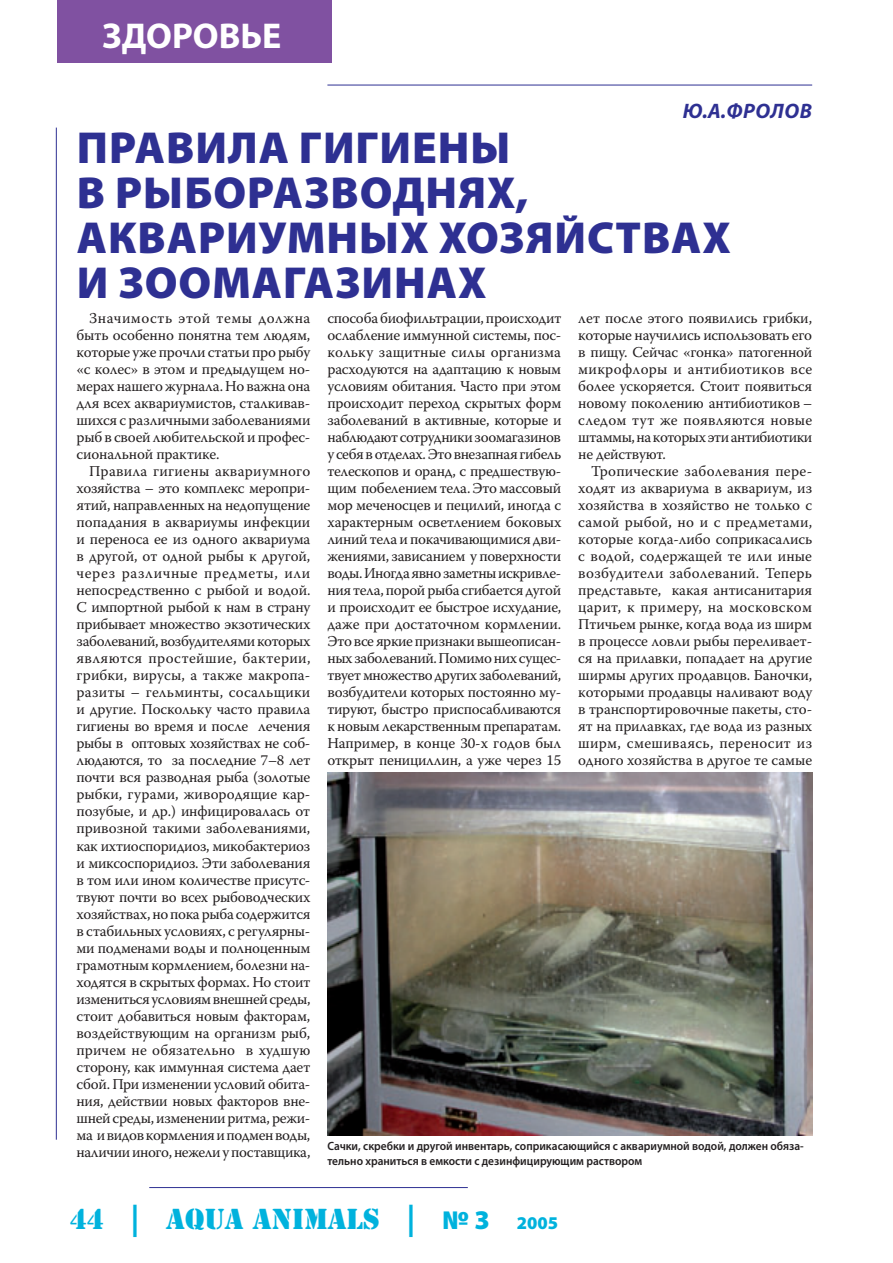
<style>
.page{position:relative;width:893px;height:1263px;background:#fff}
.page>*{position:absolute;margin:0;border:0;box-sizing:border-box;transform-origin:0 0}
.t1{font:900 45px "Myriad Pro";color:#2e3092}
.t2{font:700 36px "Myriad Pro";color:#fff}
.t3{font:27px "Stencil Std";color:#00b2dd}
.t4{font:italic 700 21px "Myriad Pro";color:#2e3092}
.t5{font:15px/17px "Warnock Pro";letter-spacing:-.015em;color:#231f20;text-align:justify}
.t6{font:600 12px/14.4px "Myriad Pro";color:#231f20;scale:.95 1}
.s1{font-family:"Myriad Pro";font-weight:900}
.s2{font-family:"Myriad Pro";font-weight:900;font-size:18px}
</style>
<div class="page">
<div style="left:57px;top:0;width:275px;height:63px;background:#8051a1"></div>
<hr style="left:327px;top:85px;width:485px;height:1px;background:#2e3092">
<hr style="left:56px;top:128px;width:1px;height:1012px;background:#2e3092">
<hr style="left:149px;top:1187px;width:319px;height:1px;background:#2e3092">
<img style="left:328px;top:772px;width:484px;height:363px">
<h2 class="t2" style="left:102px;top:12px;width:181px">ЗДОРОВЬЕ</h2>
<h3 class="t4" style="left:683px;top:97px;width:116px">Ю.А.Фролов</h3>
<h1 class="t1" style="left:77px;top:118px;width:63px">Правила</h1>
<h1 class="t1" style="left:299px;top:118px;width:31px">гигиены</h1>
<h1 class="t1" style="left:77px;top:163px;width:70px">в рыборазводнях</h1>
<h1 class="t1" style="left:516px;top:163px;width:14px">,</h1>
<h1 class="t1" style="left:77px;top:208px;width:33px">аквариумных</h1>
<h1 class="t1" style="left:439px;top:208px;width:31px">хозяйствах</h1>
<h1 class="t1" style="left:77px;top:253px;width:74px">и зоомагазинах</h1>
<p class="t5" style="left:77px;top:309px;width:235px;text-indent:13px">Значимость этой темы должна быть особенно понятна тем людям, которые уже прочли статьи про рыбу «с колес» в этом и предыдущем но&shy;мерах нашего журнала. Но важна она для всех аквариумистов, сталкивав&shy;шихся с различными заболеваниями рыб в своей любительской и профес&shy;сиональной практике.</p>
<p class="t5" style="left:77px;top:463px;width:236px;text-indent:13px">Правила гигиены аквариумного хозяйства – это комплекс меропри&shy;ятий, направленных на недопущение попадания в аквариумы инфекции и переноса ее из одного аквариума в другой, от одной рыбы к другой, через различные предметы, или непосредственно с рыбой и водой.<br>С импортной рыбой к нам в страну прибывает множество экзотических заболеваний, возбудителями которых являются простейшие, бактерии, грибки, вирусы, а также макропа&shy;разиты – гельминты, сосальщики и другие. Поскольку часто правила гигиены во время и после лечения рыбы в оптовых хозяйствах не соб&shy;людаются, то за последние 7–8 лет почти вся разводная рыба (золотые рыбки, гурами, живородящие кар&shy;позубые, и др.) инфицировалась от привозной такими заболеваниями, как ихтиоспоридиоз, микобактериоз и миксоспоридиоз. Эти заболевания в том или ином количестве присутс&shy;твуют почти во всех рыбоводческих хозяйствах, но пока рыба содержится в стабильных условиях, с регулярны&shy;ми подменами воды и полноценным грамотным кормлением, болезни на&shy;ходятся в скрытых формах. Но стоит измениться условиям внешней среды, стоит добавиться новым факторам, воздействующим на организм рыб, причем не обязательно в худшую сторону, как иммунная система дает сбой. При изменении условий обита&shy;ния, действии новых факторов вне&shy;шней среды, изменении ритма, режи&shy;ма и видов кормления и подмен воды, наличии иного, нежели у поставщика,</p>
<p class="t5" style="left:327px;top:309px;width:236px">способа биофильтрации, происходит ослабление иммунной системы, пос&shy;кольку защитные силы организма расходуются на адаптацию к новым условиям обитания. Часто при этом происходит переход скрытых форм заболеваний в активные, которые и наблюдают сотрудники зоомагазинов у себя в отделах. Это внезапная гибель телескопов и оранд, с предшествую&shy;щим побелением тела. Это массовый мор меченосцев и пецилий, иногда с характерным осветлением боковых линий тела и покачивающимися дви&shy;жениями, зависанием у поверхности воды. Иногда явно заметны искривле&shy;ния тела, порой рыба сгибается дугой и происходит ее быстрое исхудание, даже при достаточном кормлении.<br>Это все яркие признаки вышеописан&shy;ных заболеваний. Помимо них сущес&shy;твует множество других заболеваний, возбудители которых постоянно му&shy;тируют, быстро приспосабливаются к новым лекарственным препаратам.<br>Например, в конце 30-х годов был открыт пенициллин, а уже через 15</p>
<p class="t5" style="left:578px;top:309px;width:236px">лет после этого появились грибки, которые научились использовать его в пищу. Сейчас «гонка» патогенной микрофлоры и антибиотиков все более ускоряется. Стоит появиться новому поколению антибиотиков – следом тут же появляются новые штаммы, на которых эти антибиотики не действуют.</p>
<p class="t5" style="left:578px;top:463px;width:235px;text-indent:13px">Тропические заболевания пере&shy;ходят из аквариума в аквариум, из хозяйства в хозяйство не только с самой рыбой, но и с предметами, которые когда-либо соприкасались с водой, содержащей те или иные возбудители заболеваний. Теперь представьте, какая антисанитария царит, к примеру, на московском Птичьем рынке, когда вода из ширм в процессе ловли рыбы переливает&shy;ся на прилавки, попадает на другие ширмы других продавцов. Баночки, которыми продавцы наливают воду в транспортировочные пакеты, сто&shy;ят на прилавках, где вода из разных ширм, смешиваясь, переносит из одного хозяйства в другое те самые</p>
<p class="t6" style="left:327px;top:1139px;width:503px">Сачки, скребки и другой инвентарь, соприкасающийся с аквариумной водой, должен обяза&shy;тельно храниться в емкости с дезинфицирующим раствором</p>
<h3 class="t3" style="left:70px;top:1201px;width:13px">44</h3>
<h3 class="t3" style="left:131px;top:1201px;width:429px">| Aqua ANIMALS | <span class="s1">№ 3</span> <span class="s2">2005</span></h3>
</div>
